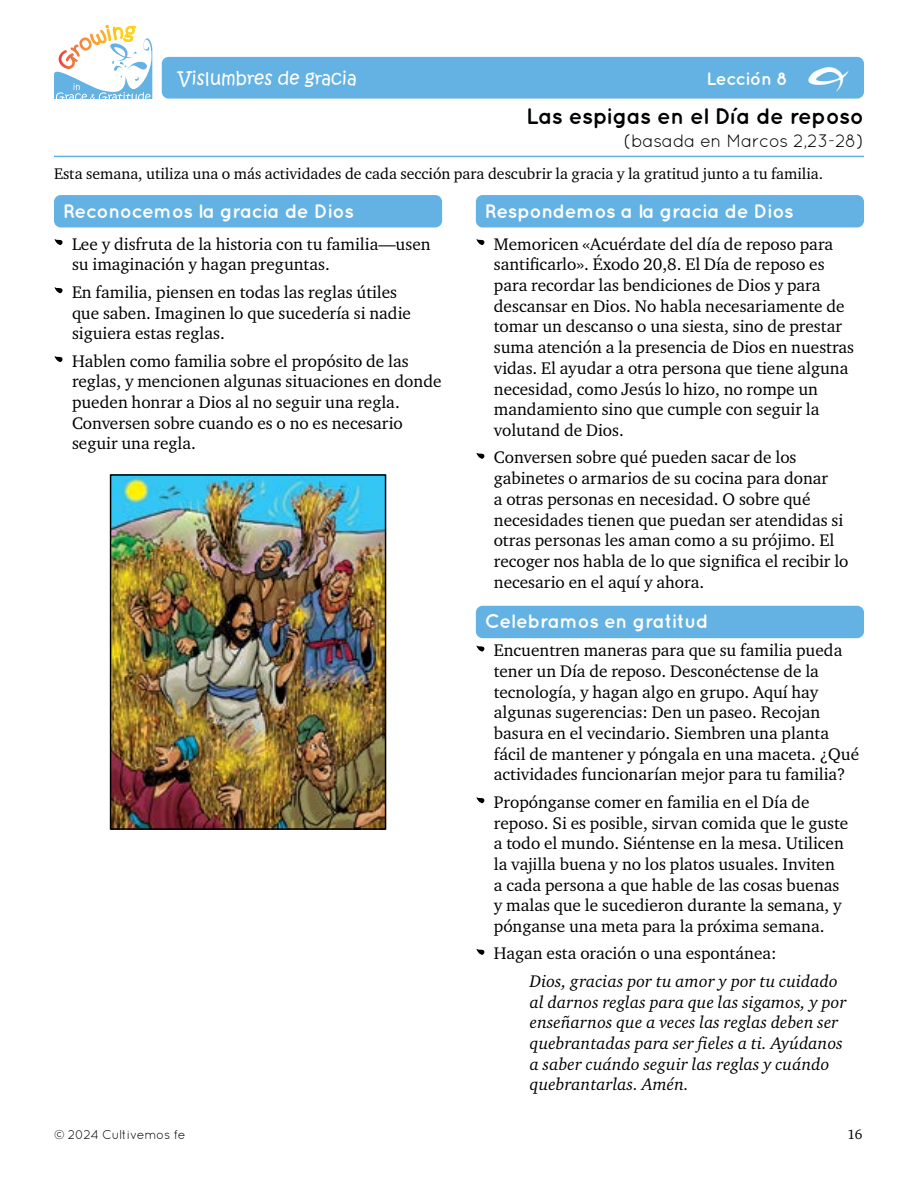
<style>
.page{position:relative;width:918px;height:1188px;background:#fff}
.page>*{position:absolute;margin:0;border:0;box-sizing:border-box;transform-origin:0 0}
.t1{font:60px "Growing Grace Gratitude";color:#000}
.t2{font:45px "Growing Grace Gratitude";color:#fff}
.t3{font:700 22.5px "Quicksand";letter-spacing:-.02em;color:#000}
.t4{font:700 19.5px "Quicksand";letter-spacing:-.02em;color:#fff}
.t5{font:18px "Quicksand";letter-spacing:-.02em;color:#000}
.t6{font:18px "Kristen Normal ITC Std";color:#fff}
.t7{font:700 18px "Quicksand";letter-spacing:-.03em;color:#fff}
.t8{font:17.25px/20.7px "Charter ITC Std";color:#000}
.t9{font:italic 17.25px/20.7px "Charter ITC Std";letter-spacing:.01em;color:#000}
.t10{font:15.75px "Charter ITC Std";color:#000}
.t11{font:13.5px "Charter ITC Std";color:#000}
.t12{font:12.75px "Quicksand";letter-spacing:-.02em;color:#000}
</style>
<div class="page">
<svg style="left:54px;top:25px;width:98px;height:74px"></svg>
<hr style="left:54px;top:156px;width:810px;height:1px;background:#63b2e3">
<div style="left:54px;top:195px;width:388px;height:32px;background:#63b2e3;border-radius:7px"></div>
<img style="left:113px;top:477px;width:270px;height:350px">
<div style="left:110px;top:474px;width:276px;height:356px;border:2px solid #000"></div>
<div style="left:476px;top:195px;width:388px;height:32px;background:#63b2e3;border-radius:7px"></div>
<div style="left:476px;top:606px;width:388px;height:32px;background:#63b2e3;border-radius:7px"></div>
<div style="left:162px;top:57px;width:702px;height:42px;background:#63b2e3;border-radius:7px"></div>
<p class="t6" style="left:178px;top:67px;width:180px">Vislumbres de gracia</p>
<p class="t7" style="left:707px;top:68px;width:83px">Lección 8</p>
<h2 class="t2" style="left:808px;top:60px;width:42px">E</h2>
<h3 class="t3" style="left:526px;top:102px;width:339px">Las espigas en el Día de reposo</h3>
<p class="t5" style="left:624px;top:130px;width:242px">(basada en Marcos 2,23-28)</p>
<p class="t10" style="left:54px;top:164px;width:771px">Esta semana, utiliza una o más actividades de cada sección para descubrir la gracia y la gratitud junto a tu familia.</p>
<p class="t4" style="left:63px;top:199px;width:292px">Reconocemos la gracia de Dios</p>
<h1 class="t1" style="left:54px;top:220px;width:11px">Z</h1>
<p class="t8" style="left:72px;top:233px;width:360px">Lee y disfruta de la historia con tu familia—usen su imaginación y hagan preguntas.</p>
<h1 class="t1" style="left:54px;top:268px;width:11px">Z</h1>
<p class="t8" style="left:72px;top:281px;width:340px">En familia, piensen en todas las reglas útiles que saben. Imaginen lo que sucedería si nadie siguiera estas reglas.</p>
<h1 class="t1" style="left:54px;top:337px;width:11px">Z</h1>
<p class="t8" style="left:72px;top:350px;width:371px">Hablen como familia sobre el propósito de las reglas, y mencionen algunas situaciones en donde pueden honrar a Dios al no seguir una regla.<br>Conversen sobre cuando es o no es necesario seguir una regla.</p>
<p class="t4" style="left:485px;top:199px;width:310px">Respondemos a la gracia de Dios</p>
<h1 class="t1" style="left:476px;top:220px;width:11px">Z</h1>
<p class="t8" style="left:494px;top:233px;width:362px">Memoricen «Acuérdate del día de reposo para santificarlo». Éxodo 20,8. El Día de reposo es para recordar las bendiciones de Dios y para descansar en Dios. No habla necesariamente de tomar un descanso o una siesta, sino de prestar suma atención a la presencia de Dios en nuestras vidas. El ayudar a otra persona que tiene alguna necesidad, como Jesús lo hizo, no rompe un mandamiento sino que cumple con seguir la volutand de Dios.</p>
<h1 class="t1" style="left:476px;top:433px;width:11px">Z</h1>
<p class="t8" style="left:494px;top:447px;width:356px">Conversen sobre qué pueden sacar de los gabinetes o armarios de su cocina para donar<br>a otras personas en necesidad. O sobre qué necesidades tienen que puedan ser atendidas si otras personas les aman como a su prójimo. El recoger nos habla de lo que significa el recibir lo necesario en el aquí y ahora.</p>
<p class="t4" style="left:485px;top:610px;width:225px">Celebramos en gratitud</p>
<h1 class="t1" style="left:476px;top:626px;width:11px">Z</h1>
<p class="t8" style="left:494px;top:640px;width:367px">Encuentren maneras para que su familia pueda tener un Día de reposo. Desconéctense de la tecnología, y hagan algo en grupo. Aquí hay algunas sugerencias: Den un paseo. Recojan basura en el vecindario. Siembren una planta fácil de mantener y póngala en una maceta. ¿Qué actividades funcionarían mejor para tu familia?</p>
<h1 class="t1" style="left:476px;top:778px;width:11px">Z</h1>
<p class="t8" style="left:494px;top:791px;width:356px">Propónganse comer en familia en el Día de reposo. Si es posible, sirvan comida que le guste a todo el mundo. Siéntense en la mesa. Utilicen la vajilla buena y no los platos usuales. Inviten<br>a cada persona a que hable de las cosas buenas y malas que le sucedieron durante la semana, y pónganse una meta para la próxima semana.</p>
<h1 class="t1" style="left:476px;top:929px;width:11px">Z</h1>
<p class="t8" style="left:494px;top:943px;width:284px">Hagan esta oración o una espontánea:</p>
<p class="t9" style="left:530px;top:970px;width:318px">Dios, gracias por tu amor y por tu cuidado al darnos reglas para que las sigamos, y por enseñarnos que a veces las reglas deben ser quebrantadas para ser fieles a ti. Ayúdanos a saber cuándo seguir las reglas y cuándo quebrantarlas. Amén.</p>
<p class="t12" style="left:54px;top:1128px;width:133px">© 2024 Cultivemos fe</p>
<p class="t11" style="left:847px;top:1126px;width:17px">16</p>
</div>
